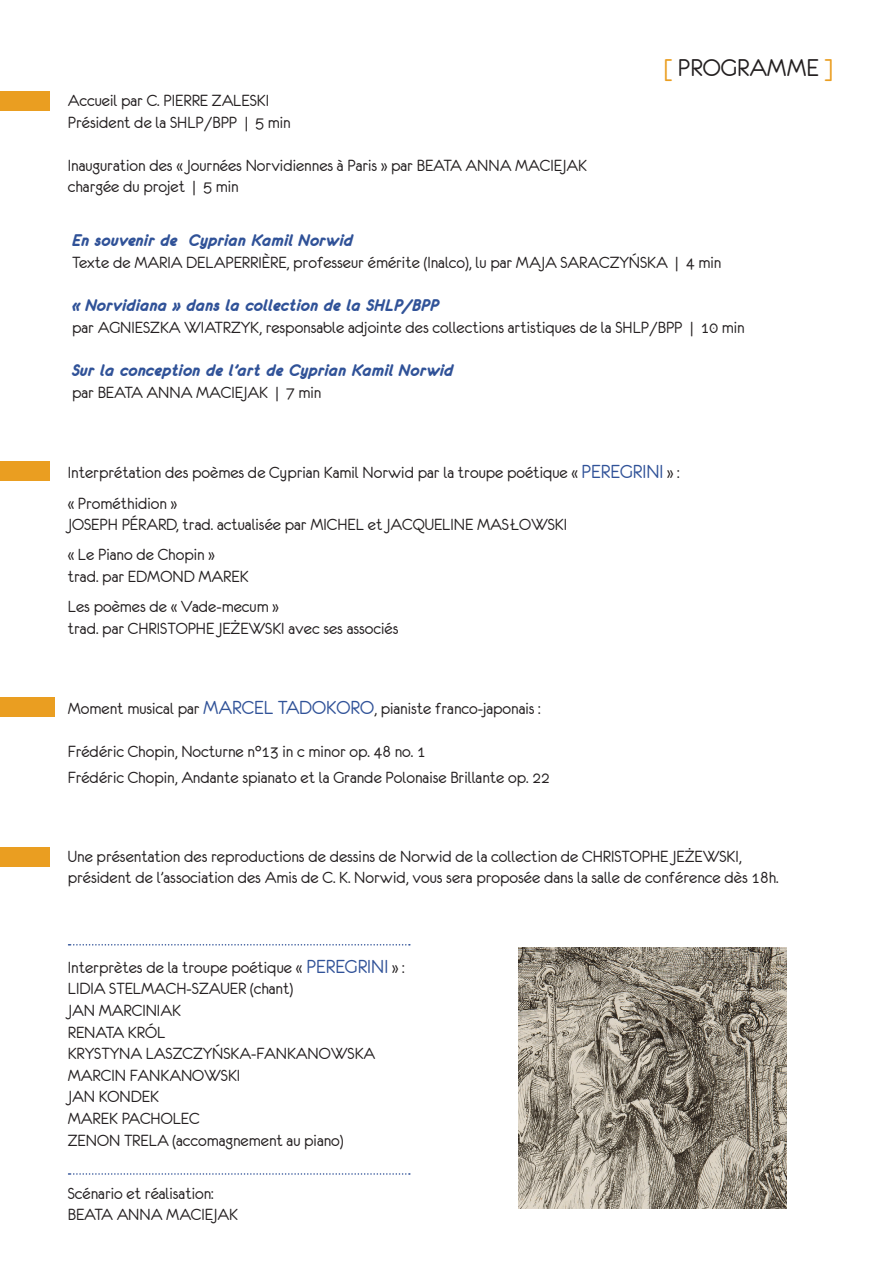
<style>
.page{position:relative;width:893px;height:1263px;background:#fff}
.page>*{position:absolute;margin:0;border:0;box-sizing:border-box;transform-origin:0 0}
.t1{font:27px "Eurofurenceregular";color:#231f20}
.t2{font:18px/21.6px "Eurofurenceregular";color:#231f20}
.t3{font:18px "Eurofurencebolditalic";color:#305298}
.s1{color:#ea9e21}
.s2{font-size:21px;color:#305298}
</style>
<div class="page">
<div style="left:0;top:91px;width:50px;height:20px;background:#ea9e21"></div>
<div style="left:0;top:461px;width:50px;height:20px;background:#ea9e21"></div>
<div style="left:0;top:697px;width:54px;height:20px;background:#ea9e21"></div>
<div style="left:0;top:847px;width:50px;height:20px;background:#ea9e21"></div>
<svg style="left:69px;top:944px;width:341px;height:1px"></svg>
<svg style="left:69px;top:1173px;width:341px;height:2px"></svg>
<img style="left:519px;top:947px;width:268px;height:262px">
<p class="t1" style="left:663px;top:54px;width:171px"><span class="s1">[</span> PROGRAMME <span class="s1">]</span></p>
<p class="t2" style="left:68px;top:90px;width:203px">Accueil par C. PIERRE ZALESKI</p>
<p class="t2" style="left:68px;top:111px;width:224px">Président de la SHLP/BPP | 5 min</p>
<p class="t2" style="left:68px;top:154px;width:521px">Inauguration des « Journées Norvidiennes à Paris » par BEATA ANNA MACIEJAK</p>
<p class="t2" style="left:68px;top:176px;width:172px">chargée du projet | 5 min</p>
<p class="t3" style="left:72px;top:232px;width:283px">En souvenir de Cyprian Kamil Norwid</p>
<p class="t2" style="left:72px;top:252px;width:651px">Texte de MARIA DELAPERRIÈRE, professeur émérite (Inalco), lu par MAJA SARACZYŃSKA | 4 min</p>
<p class="t3" style="left:72px;top:296px;width:369px">« Norvidiana » dans la collection de la SHLP/BPP</p>
<p class="t2" style="left:72px;top:316px;width:674px">par AGNIESZKA WIATRZYK, responsable adjointe des collections artistiques de la SHLP/BPP | 10 min</p>
<p class="t3" style="left:72px;top:361px;width:383px">Sur la conception de l’art de Cyprian Kamil Norwid</p>
<p class="t2" style="left:72px;top:381px;width:251px">par BEATA ANNA MACIEJAK | 7 min</p>
<p class="t2" style="left:68px;top:462px;width:613px">Interprétation des poèmes de Cyprian Kamil Norwid par la troupe poétique « <span class="s2">PEREGRINI</span> » :</p>
<p class="t2" style="left:68px;top:492px;width:111px">« Prométhidion »</p>
<p class="t2" style="left:68px;top:514px;width:501px">JOSEPH PÉRARD, trad. actualisée par MICHEL et JACQUELINE MASŁOWSKI</p>
<p class="t2" style="left:68px;top:544px;width:148px">« Le Piano de Chopin »</p>
<p class="t2" style="left:68px;top:565px;width:182px">trad. par EDMOND MAREK</p>
<p class="t2" style="left:68px;top:595px;width:213px">Les poèmes de « Vade-mecum »</p>
<p class="t2" style="left:68px;top:617px;width:332px">trad. par CHRISTOPHE JEŻEWSKI avec ses associés</p>
<p class="t2" style="left:68px;top:698px;width:474px">Moment musical par <span class="s2">MARCEL TADOKORO</span>, pianiste franco-japonais :</p>
<p class="t2" style="left:68px;top:741px;width:359px">Frédéric Chopin, Nocturne n°13 in c minor op. 48 no. 1</p>
<p class="t2" style="left:68px;top:767px;width:483px">Frédéric Chopin, Andante spianato et la Grande Polonaise Brillante op. 22</p>
<p class="t2" style="left:68px;top:845px;width:712px">Une présentation des reproductions de dessins de Norwid de la collection de CHRISTOPHE JEŻEWSKI, président de l’association des Amis de C. K. Norwid, vous sera proposée dans la salle de conférence dès 18h.</p>
<p class="t2" style="left:68px;top:956px;width:338px">Interprètes de la troupe poétique « <span class="s2">PEREGRINI</span> » :</p>
<p class="t2" style="left:68px;top:978px;width:227px">LIDIA STELMACH-SZAUER (chant)</p>
<p class="t2" style="left:68px;top:999px;width:115px">JAN MARCINIAK</p>
<p class="t2" style="left:68px;top:1021px;width:99px">RENATA KRÓL</p>
<p class="t2" style="left:68px;top:1043px;width:309px">KRYSTYNA LASZCZYŃSKA-FANKANOWSKA</p>
<p class="t2" style="left:68px;top:1064px;width:174px">MARCIN FANKANOWSKI</p>
<p class="t2" style="left:68px;top:1086px;width:93px">JAN KONDEK</p>
<p class="t2" style="left:68px;top:1107px;width:133px">MAREK PACHOLEC</p>
<p class="t2" style="left:68px;top:1129px;width:277px">ZENON TRELA (accomagnement au piano)</p>
<p class="t2" style="left:68px;top:1182px;width:147px">Scénario et réalisation:</p>
<p class="t2" style="left:68px;top:1204px;width:172px">BEATA ANNA MACIEJAK</p>
</div>
